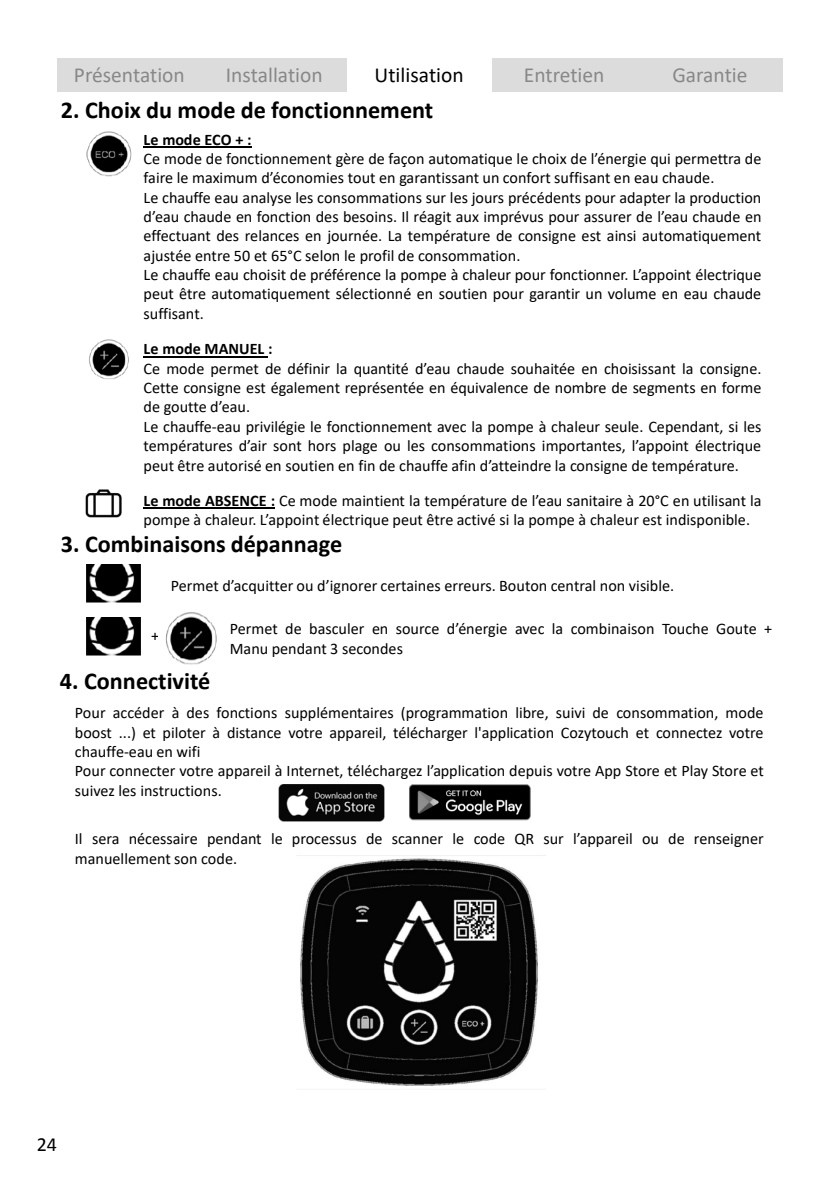
<style>
.page{position:relative;width:839px;height:1192px;background:#fff}
.page>*{position:absolute;margin:0;border:0;box-sizing:border-box;transform-origin:0 0}
.t1{font:700 24.2px "Calibri";color:#000}
.t2{font:21.4px "Calibri";color:#888}
.t3{font:21.4px "Calibri";color:#000}
.t4{font:20px "Calibri";color:#000}
.t5{font:16.2px/19.4px "Calibri";color:#000}
.t6{font:700 16.2px "Calibri";color:#000}
.s1{font-weight:700}
</style>
<div class="page">
<div style="left:57px;top:58px;width:145px;height:34px;background:#dcdcdc"></div>
<div style="left:491px;top:58px;width:145px;height:34px;background:#dcdcdc"></div>
<div style="left:636px;top:58px;width:147px;height:34px;background:#dcdcdc"></div>
<hr style="left:143px;top:146px;width:109px;height:1px;background:#000">
<hr style="left:143px;top:356px;width:125px;height:1px;background:#000">
<hr style="left:143px;top:507px;width:132px;height:2px;background:#000">
<img style="left:85px;top:489px;width:37px;height:28px">
<div style="left:202px;top:58px;width:144px;height:34px;background:#dcdcdc"></div>
<img style="left:86px;top:565px;width:55px;height:38px">
<img style="left:165px;top:612px;width:52px;height:53px">
<img style="left:86px;top:617px;width:55px;height:39px">
<img style="left:297px;top:855px;width:249px;height:231px">
<img style="left:278px;top:784px;width:107px;height:38px">
<img style="left:409px;top:784px;width:122px;height:37px">
<img style="left:89px;top:339px;width:40px;height:41px">
<img style="left:86px;top:131px;width:46px;height:46px">
<h2 class="t2" style="left:74px;top:66px;width:112px">Présentation</h2>
<h2 class="t2" style="left:523px;top:66px;width:82px">Entretien</h2>
<h2 class="t2" style="left:672px;top:66px;width:77px">Garantie</h2>
<h1 class="t1" style="left:61px;top:100px;width:374px">2. Choix du mode de fonctionnement</h1>
<p class="t6" style="left:143px;top:132px;width:109px">Le mode ECO + :</p>
<p class="t5" style="left:143px;top:150px;width:619px">Ce mode de fonctionnement gère de façon automatique le choix de l’énergie qui permettra de faire le maximum d’économies tout en garantissant un confort suffisant en eau chaude.<br>Le chauffe eau analyse les consommations sur les jours précédents pour adapter la production d’eau chaude en fonction des besoins. Il réagit aux imprévus pour assurer de l’eau chaude en effectuant des relances en journée. La température de consigne est ainsi automatiquement ajustée entre 50 et 65°C selon le profil de consommation.<br>Le chauffe eau choisit de préférence la pompe à chaleur pour fonctionner. L’appoint électrique peut être automatiquement sélectionné en soutien pour garantir un volume en eau chaude suffisant.</p>
<p class="t6" style="left:143px;top:342px;width:131px">Le mode MANUEL :</p>
<p class="t5" style="left:143px;top:360px;width:619px">Ce mode permet de définir la quantité d’eau chaude souhaitée en choisissant la consigne.<br>Cette consigne est également représentée en équivalence de nombre de segments en forme de goutte d’eau.<br>Le chauffe-eau privilégie le fonctionnement avec la pompe à chaleur seule. Cependant, si les températures d’air sont hors plage ou les consommations importantes, l’appoint électrique peut être autorisé en soutien en fin de chauffe afin d’atteindre la consigne de température.</p>
<p class="t5" style="left:143px;top:492px;width:619px"><span class="s1">Le mode ABSENCE :</span> Ce mode maintient la température de l’eau sanitaire à 20°C en utilisant la pompe à chaleur. L’appoint électrique peut être activé si la pompe à chaleur est indisponible.</p>
<h2 class="t2" style="left:226px;top:66px;width:98px">Installation</h2>
<h2 class="t3" style="left:374px;top:66px;width:91px">Utilisation</h2>
<h1 class="t1" style="left:61px;top:533px;width:283px">3. Combinaisons dépannage</h1>
<p class="t5" style="left:171px;top:577px;width:505px">Permet d’acquitter ou d’ignorer certaines erreurs. Bouton central non visible.</p>
<p class="t5" style="left:151px;top:627px;width:10px">+</p>
<p class="t5" style="left:230px;top:620px;width:544px">Permet de basculer en source d’énergie avec la combinaison Touche Goute +<br>Manu pendant 3 secondes</p>
<h1 class="t1" style="left:60px;top:670px;width:152px">4. Connectivité</h1>
<p class="t5" style="left:75px;top:704px;width:690px">Pour accéder à des fonctions supplémentaires (programmation libre, suivi de consommation, mode boost ...) et piloter à distance votre appareil, télécharger l'application Cozytouch et connectez votre chauffe-eau en wifi<br>Pour connecter votre appareil à Internet, téléchargez l’application depuis votre App Store et Play Store et suivez les instructions.</p>
<p class="t5" style="left:75px;top:830px;width:690px">Il sera nécessaire pendant le processus de scanner le code QR sur l’appareil ou de renseigner manuellement son code.</p>
<p class="t4" style="left:37px;top:1131px;width:22px">24</p>
</div>
